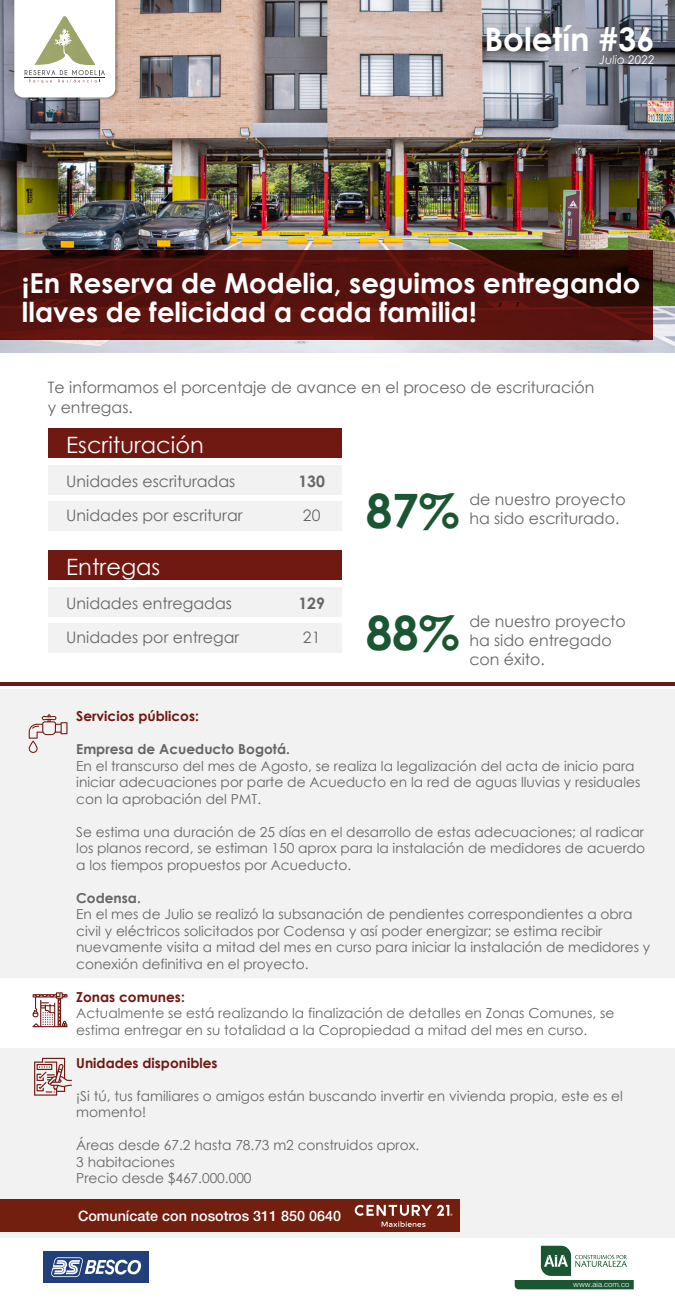
<style>
.page{position:relative;width:675px;height:1300px;background:#fff}
.page>*{position:absolute;margin:0;border:0;box-sizing:border-box;transform-origin:0 0}
.t1{font:700 47.44px "Century Gothic";color:#1a5632}
.t2{font:700 32.5px "Century Gothic";color:#fff}
.t3{font:700 27.44px/28.1px "Century Gothic";color:#fff}
.t4{font:22.5px "Century Gothic";color:#fff}
.t5{font:15.81px/18.9px "Century Gothic";color:#666}
.t6{font:700 15.81px "Century Gothic";color:#666}
.t7{font:500 14.38px "Helvetica Neue LT Std";color:#fff}
.t8{font:13.75px/16.5px "Century Gothic";color:#666}
.t9{font:700 13.75px "Century Gothic";color:#701812}
.t10{font:700 13.75px "Century Gothic";color:#666}
.t11{font:italic 11.94px "Century Gothic";color:#fff}
.t12{font:300 7.69px "Helvetica Neue LT Std";color:#fff}
</style>
<div class="page">
<div style="left:0;top:689px;width:675px;height:289px;background:#f2f2f2"></div>
<div style="left:0;top:1049px;width:675px;height:189px;background:#f2f2f2"></div>
<img style="left:0;top:0;width:675px;height:352px">
<img style="left:14px;top:0;width:108px;height:103px">
<svg style="left:14px;top:0;width:101px;height:98px"></svg>
<hr style="left:25px;top:77px;width:80px;height:1px;background:#701812">
<svg style="left:0;top:250px;width:652px;height:90px;background:#51110d"></svg>
<hr style="left:0;top:682px;width:675px;height:4px;background:#701812">
<div style="left:48px;top:588px;width:294px;height:29px;background:#f2f2f2"></div>
<div style="left:48px;top:623px;width:294px;height:29px;background:#f2f2f2"></div>
<div style="left:48px;top:551px;width:294px;height:29px;background:#701812"></div>
<div style="left:48px;top:466px;width:294px;height:29px;background:#f2f2f2"></div>
<div style="left:48px;top:501px;width:294px;height:30px;background:#f2f2f2"></div>
<div style="left:48px;top:429px;width:294px;height:29px;background:#701812"></div>
<img style="left:44px;top:1251px;width:104px;height:32px">
<svg style="left:515px;top:1246px;width:119px;height:43px"></svg>
<svg style="left:28px;top:714px;width:40px;height:39px"></svg>
<svg style="left:34px;top:1058px;width:38px;height:38px"></svg>
<div style="left:0;top:1200px;width:460px;height:32px;background:#721f0f"></div>
<svg style="left:355px;top:1205px;width:97px;height:22px"></svg>
<svg style="left:33px;top:992px;width:35px;height:35px"></svg>
<h2 class="t2" style="left:484px;top:14px;width:172px">Boletín #36</h2>
<p class="t11" style="left:599px;top:52px;width:57px">Julio 2022</p>
<h3 class="t3" style="left:22px;top:268px;width:620px">¡En Reserva de Modelia, seguimos entregando llaves de felicidad a cada familia!</h3>
<p class="t5" style="left:48px;top:377px;width:548px;line-height:19.8px">Te informamos el porcentaje de avance en el proceso de escrituración y entregas.</p>
<h3 class="t4" style="left:66px;top:429px;width:139px">Escrituración</h3>
<p class="t5" style="left:66px;top:464px;width:178px;line-height:33.8px">Unidades escrituradas<br>Unidades por escriturar</p>
<h3 class="t4" style="left:66px;top:551px;width:96px">Entregas</h3>
<p class="t5" style="left:66px;top:586px;width:174px;line-height:33.8px">Unidades entregadas<br>Unidades por entregar</p>
<p class="t6" style="left:298px;top:470px;width:28px">130</p>
<p class="t5" style="left:303px;top:506px;width:19px">20</p>
<p class="t6" style="left:298px;top:591px;width:28px">129</p>
<p class="t5" style="left:303px;top:627px;width:19px">21</p>
<h1 class="t1" style="left:366px;top:475px;width:95px">87%</h1>
<p class="t5" style="left:469px;top:490px;width:158px">de nuestro proyecto ha sido escriturado.</p>
<h1 class="t1" style="left:366px;top:597px;width:95px">88%</h1>
<p class="t5" style="left:469px;top:612px;width:158px">de nuestro proyecto ha sido entregado con éxito.</p>
<p class="t9" style="left:76px;top:706px;width:124px">Servicios públicos:</p>
<p class="t10" style="left:76px;top:739px;width:215px">Empresa de Acueducto Bogotá.</p>
<p class="t8" style="left:76px;top:757px;width:566px">En el transcurso del mes de Agosto, se realiza la legalización del acta de inicio para iniciar adecuaciones por parte de Acueducto en la red de aguas lluvias y residuales con la aprobación del PMT.</p>
<p class="t8" style="left:76px;top:823px;width:571px;text-align:justify">Se estima una duración de 25 días en el desarrollo de estas adecuaciones; al radicar los planos record, se estiman 150 aprox para la instalación de medidores de acuerdo a los tiempos propuestos por Acueducto.</p>
<p class="t10" style="left:76px;top:887px;width:66px">Codensa.</p>
<p class="t8" style="left:76px;top:906px;width:575px">En el mes de Julio se realizó la subsanación de pendientes correspondientes a obra civil y eléctricos solicitados por Codensa y así poder energizar; se estima recibir nuevamente visita a mitad del mes en curso para iniciar la instalación de medidores y conexión definitiva en el proyecto.</p>
<p class="t9" style="left:76px;top:986px;width:110px">Zonas comunes:</p>
<p class="t8" style="left:76px;top:1005px;width:540px">Actualmente se está realizando la finalización de detalles en Zonas Comunes, se estima entregar en su totalidad a la Copropiedad a mitad del mes en curso.</p>
<p class="t9" style="left:76px;top:1052px;width:143px">Unidades disponibles</p>
<p class="t8" style="left:76px;top:1087px;width:548px">¡Si tú, tus familiares o amigos están buscando invertir en vivienda propia, este es el momento!</p>
<p class="t8" style="left:76px;top:1137px;width:344px">Áreas desde 67.2 hasta 78.73 m2 construidos aprox.<br>3 habitaciones<br>Precio desde $467.000.000</p>
<p class="t7" style="left:78px;top:1207px;width:265px">Comunícate con nosotros 311 850 0640</p>
<p class="t12" style="left:573px;top:1279px;width:58px">www.aia.com.co</p>
</div>
